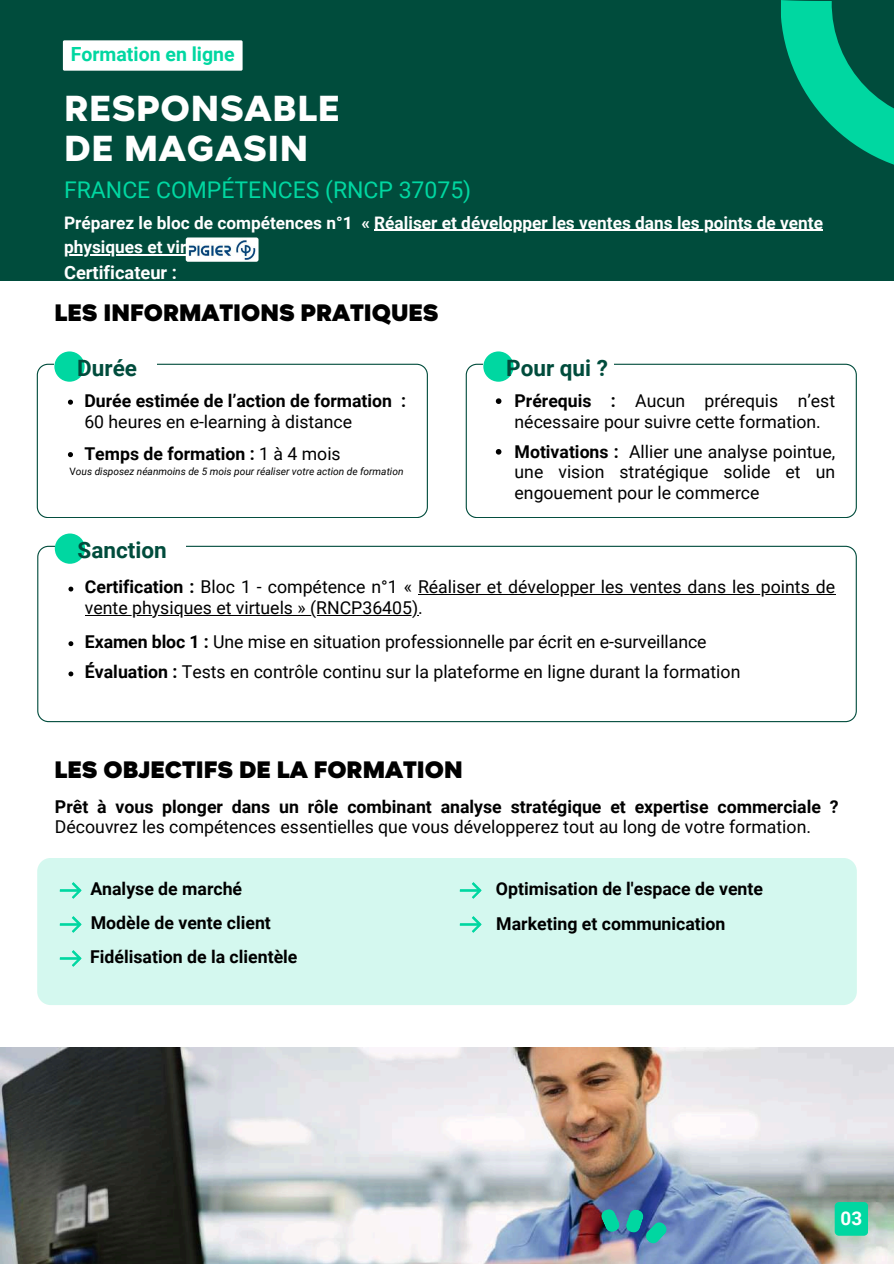
<style>
.page{position:relative;width:894px;height:1264px;background:#fff}
.page>*{position:absolute;margin:0;border:0;box-sizing:border-box;transform-origin:0 0}
.t1{font:800 41.1px/40.5px "Magenos";letter-spacing:.02em;color:#fff}
.t2{font:900 27px "Magenos";color:#000}
.t3{font:22.95px "Roboto";color:#00d7a1}
.t4{font:700 22.5px "Roboto";color:#004c3c}
.t5{font:700 19.5px "Roboto";color:#00d7a1}
.t6{font:700 18.9px "Roboto";color:#fff}
.t7{font:700 18.3px "Roboto";color:#fff}
.t8{font:17.7px/20.2px "Roboto";color:#000}
.t9{font:700 17.7px/34px "Roboto";color:#000}
.t10{font:700 17.25px/24.8px "Roboto";color:#fff}
.t11{font:italic 10.2px "Roboto";color:#000}
.s1{font-weight:700}
.s2{font-style:normal}
</style>
<div class="page">
<div style="left:0;top:0;width:893px;height:280px;background:#004c3c"></div>
<div style="left:37px;top:858px;width:819px;height:147px;background:#d4f8ef;border-radius:13px"></div>
<svg style="left:465px;top:364px;width:391px;height:154px"></svg>
<div style="left:483px;top:347px;width:131px;height:39px;background:#fff"></div>
<div style="left:483px;top:351px;width:30px;height:31px;background:#00d7a1;border-radius:50%"></div>
<svg style="left:60px;top:882px;width:22px;height:16px"></svg>
<svg style="left:60px;top:916px;width:22px;height:16px"></svg>
<svg style="left:60px;top:950px;width:22px;height:16px"></svg>
<svg style="left:781px;top:0;width:112px;height:165px"></svg>
<img style="left:0;top:1047px;width:893px;height:216px">
<div style="left:834px;top:1201px;width:33px;height:34px;background:#00d7a1;border-radius:4px"></div>
<svg style="left:37px;top:364px;width:390px;height:154px"></svg>
<div style="left:54px;top:347px;width:103px;height:39px;background:#fff"></div>
<div style="left:54px;top:351px;width:31px;height:31px;background:#00d7a1;border-radius:50%"></div>
<svg style="left:37px;top:546px;width:819px;height:176px"></svg>
<div style="left:55px;top:529px;width:131px;height:39px;background:#fff"></div>
<div style="left:55px;top:533px;width:30px;height:30px;background:#00d7a1;border-radius:50%"></div>
<svg style="left:459px;top:882px;width:22px;height:16px"></svg>
<svg style="left:459px;top:916px;width:22px;height:16px"></svg>
<svg style="left:625px;top:1209px;width:41px;height:34px"></svg>
<svg style="left:601px;top:1209px;width:18px;height:22px"></svg>
<hr style="left:374px;top:230px;width:448px;height:1px;background:#fff">
<hr style="left:64px;top:254px;width:174px;height:2px;background:#fff">
<img style="left:186px;top:237px;width:72px;height:25px;border-radius:2px">
<div style="left:63px;top:40px;width:179px;height:31px;background:#fff;border-radius:2px"></div>
<svg style="left:495px;top:398px;width:6px;height:6px"></svg>
<svg style="left:495px;top:449px;width:6px;height:5px"></svg>
<svg style="left:68px;top:399px;width:5px;height:6px"></svg>
<svg style="left:68px;top:452px;width:5px;height:5px"></svg>
<svg style="left:68px;top:586px;width:5px;height:5px"></svg>
<hr style="left:418px;top:594px;width:416px;height:1px;background:#000">
<hr style="left:85px;top:615px;width:333px;height:1px;background:#000">
<svg style="left:68px;top:641px;width:5px;height:5px"></svg>
<svg style="left:68px;top:671px;width:5px;height:5px"></svg>
<p class="t5" style="left:71px;top:43px;width:165px">Formation en ligne</p>
<h1 class="t1" style="left:64px;top:89px;width:277px">RESPONSABLE<br>DE MAGASIN</h1>
<p class="t3" style="left:64px;top:176px;width:408px">FRANCE COMPÉTENCES (RNCP 37075)</p>
<p class="t10" style="left:64px;top:210px;width:760px">Préparez le bloc de compétences n°1 « Réaliser et développer les ventes dans les points de vente physiques et virtuels »</p>
<p class="t7" style="left:64px;top:262px;width:114px">Certificateur :</p>
<h2 class="t2" style="left:55px;top:298px;width:385px">LES INFORMATIONS PRATIQUES</h2>
<p class="t4" style="left:77px;top:355px;width:61px">Durée</p>
<p class="t9" style="left:84px;top:384px;width:323px">Durée estimée de l’action de formation :</p>
<p class="t8" style="left:84px;top:406px;width:269px;line-height:31.3px">60 heures en e-learning à distance<br><span class="s1">Temps de formation :</span> 1 à 4 mois</p>
<p class="t11" style="left:69px;top:465px;width:335px"><span class="s2">V</span>ous disposez néanmoins de 5 mois pour réaliser votre action de formation</p>
<p class="t4" style="left:78px;top:537px;width:91px">Sanction</p>
<p class="t4" style="left:506px;top:355px;width:103px">Pour qui ?</p>
<p class="t8" style="left:514px;top:391px;width:322px"><span class="s1">Prérequis :</span> Aucun prérequis n’est nécessaire pour suivre cette formation.</p>
<p class="t8" style="left:514px;top:442px;width:322px;text-align:justify"><span class="s1">Motivations :</span> Allier une analyse pointue, une vision stratégique solide et un engouement pour le commerce</p>
<p class="t8" style="left:85px;top:577px;width:751px"><span class="s1">Certification :</span> Bloc 1 - compétence n°1 « Réaliser et développer les ventes dans les points de vente physiques et virtuels » (RNCP36405).</p>
<p class="t8" style="left:85px;top:627px;width:656px;line-height:30.3px"><span class="s1">Examen bloc 1 :</span> Une mise en situation professionnelle par écrit en e-surveillance<br><span class="s1">Évaluation :</span> Tests en contrôle continu sur la plateforme en ligne durant la formation</p>
<h2 class="t2" style="left:55px;top:755px;width:409px">LES OBJECTIFS DE LA FORMATION</h2>
<p class="t9" style="left:55px;top:790px;width:785px">Prêt à vous plonger dans un rôle combinant analyse stratégique et expertise commerciale ?</p>
<p class="t8" style="left:55px;top:817px;width:757px">Découvrez les compétences essentielles que vous développerez tout au long de votre formation.</p>
<p class="t9" style="left:90px;top:872px;width:182px">Analyse de marché<br>Modèle de vente client</p>
<p class="t9" style="left:495px;top:871px;width:268px;line-height:34.5px">Optimisation de l'espace de vente<br>Marketing et communication</p>
<p class="t9" style="left:90px;top:940px;width:209px">Fidélisation de la clientèle</p>
<p class="t6" style="left:840px;top:1207px;width:23px">03</p>
</div>
